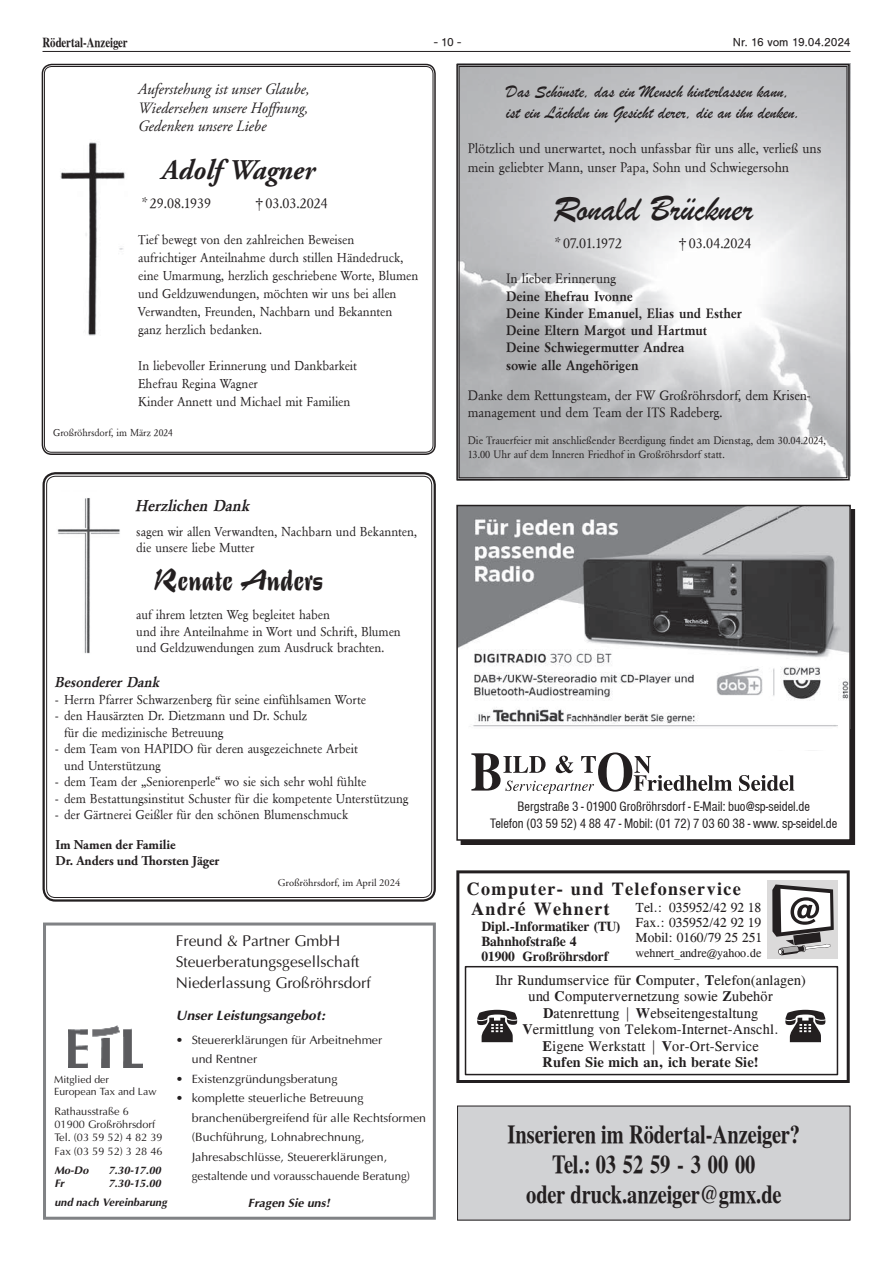
<style>
.page{position:relative;width:893px;height:1263px;background:#fff}
.page>*{position:absolute;margin:0;border:0;box-sizing:border-box;transform-origin:0 0}
.t1{font:37.5px "Brush Script";color:#231f20}
.t2{font:31.5px "Sterling Pro";letter-spacing:.005em;color:#231f20}
.t3{font:italic 700 28.5px "Adobe Garamond Pro";color:#231f20}
.t4{font:25.5px/30px "Roman PS Bold";color:#231f20;text-align:center;scale:.8 1}
.t5{font:18px/21px "Brush Script";color:#231f20}
.t6{font:700 18px/20.1px "CG Times";letter-spacing:.08em;color:#231f20}
.t7{font:italic 600 16.5px "Garamond Std";color:#231f20}
.t8{font:italic 15.75px/18.8px "Adobe Garamond Pro";color:#231f20;text-align:justify}
.t9{font:15.6px/21px "Ottawa";color:#231f20}
.t10{font:15px "Garamond Std";color:#231f20}
.t11{font:italic 600 15px "Garamond Std";color:#231f20}
.t12{font:14.25px/18.8px "Garamond Std";color:#231f20}
.t13{font:14.25px/16.5px "CG Times";letter-spacing:.015em;color:#231f20;text-align:center}
.t14{font:600 14.25px/17.2px "Garamond Std";color:#231f20}
.t15{font:14.1px/17px "Sans Cd";color:#231f20;text-align:center}
.t16{font:13.5px/18px "Garamond Std";color:#231f20}
.t17{font:700 13.5px/15px "CG Times";letter-spacing:-.005em;color:#231f20}
.t18{font:13.5px/15px "CG Times";letter-spacing:-.005em;color:#231f20;text-align:justify}
.t19{font:700 13.5px/16.5px "Adobe Garamond Pro";color:#231f20}
.t20{font:italic 700 13.5px "Ottawa";color:#231f20}
.t21{font:13.5px "Roman PS Bold";color:#231f20;scale:.8 1}
.t22{font:12px/19.5px "Ottawa";color:#231f20}
.t23{font:12px "Sans";letter-spacing:-.005em;color:#231f20}
.t24{font:12px "CG Times";letter-spacing:-.005em;color:#231f20}
.t25{font:italic 700 12px "Ottawa";color:#231f20}
.t26{font:11.25px/14.2px "Garamond Std";color:#231f20}
.t27{font:10.95px/13.2px "Ottawa";color:#231f20}
.t28{font:italic 700 10.95px/19.2px "Ottawa";color:#231f20}
.t29{font:10.5px/12px "Ottawa";color:#231f20}
.t30{font:10.5px "Adobe Garamond Pro";color:#231f20}
.t31{font:10.5px "Garamond Std";color:#231f20}
.s1{font-weight:700}
</style>
<div class="page">
<hr style="left:43px;top:51px;width:807px;height:1px;background:#231f20">
<svg style="left:43px;top:922px;width:393px;height:298px"></svg>
<img style="left:68px;top:1025px;width:75px;height:42px">
<img style="left:459px;top:508px;width:389px;height:219px">
<div style="left:456px;top:505px;width:395px;height:336px;border:2px solid #231f20"></div>
<svg style="left:471px;top:752px;width:324px;height:42px"></svg>
<div style="left:458px;top:1106px;width:392px;height:114px;background:#d1d2d4"></div>
<div style="left:42px;top:64px;width:394px;height:391px;border:2px solid #231f20;border-radius:9px"></div>
<div style="left:44px;top:66px;width:389px;height:386px;border:1px solid #231f20;border-radius:7px"></div>
<img style="left:60px;top:142px;width:65px;height:194px">
<div style="left:43px;top:472px;width:393px;height:430px;border:2px solid #231f20;border-radius:12px"></div>
<img style="left:57px;top:498px;width:63px;height:156px">
<svg style="left:456px;top:63px;width:394px;height:418px;background:#c7c7c9"></svg>
<svg style="left:456px;top:870px;width:394px;height:213px"></svg>
<div style="left:768px;top:880px;width:70px;height:79px;background:#dbdada"></div>
<svg style="left:772px;top:884px;width:62px;height:71px"></svg>
<svg style="left:477px;top:1010px;width:40px;height:32px"></svg>
<svg style="left:785px;top:1010px;width:40px;height:32px"></svg>
<p class="t21" style="left:43px;top:34px;width:108px">Rödertal-Anzeiger</p>
<p class="t23" style="left:434px;top:35px;width:29px">- 10 -</p>
<p class="t23" style="left:733px;top:35px;width:119px">Nr. 16 vom 19.04.2024</p>
<p class="t8" style="left:138px;top:80px;width:173px">Auferstehung ist unser Glaube, Wiedersehen unsere Hoffnung, Gedenken unsere Liebe</p>
<h3 class="t3" style="left:162px;top:154px;width:155px">Adolf Wagner</h3>
<p class="t10" style="left:142px;top:194px;width:71px">* 29.08.1939</p>
<p class="t10" style="left:255px;top:194px;width:74px">†03.03.2024</p>
<p class="t16" style="left:138px;top:230px;width:282px">Tief bewegt von den zahlreichen Beweisen<br>aufrichtiger Anteilnahme durch stillen Händedruck, eine Umarmung, herzlich geschriebene Worte, Blumen und Geldzuwendungen, möchten wir uns bei allen Verwandten, Freunden, Nachbarn und Bekannten ganz herzlich bedanken.</p>
<p class="t16" style="left:138px;top:356px;width:220px">In liebevoller Erinnerung und Dankbarkeit<br>Ehefrau Regina Wagner<br>Kinder Annett und Michael mit Familien</p>
<p class="t31" style="left:53px;top:427px;width:121px">Großröhrsdorf, im März 2024</p>
<p class="t7" style="left:136px;top:495px;width:115px">Herzlichen Dank</p>
<p class="t16" style="left:136px;top:523px;width:282px;line-height:16.5px">sagen wir allen Verwandten, Nachbarn und Bekannten, die unsere liebe Mutter</p>
<h2 class="t2" style="left:154px;top:562px;width:171px">Renate Anders</h2>
<p class="t16" style="left:136px;top:606px;width:266px;line-height:16.5px">auf ihrem letzten Weg begleitet haben<br>und ihre Anteilnahme in Wort und Schrift, Blumen und Geldzuwendungen zum Ausdruck brachten.</p>
<p class="t11" style="left:56px;top:674px;width:106px">Besonderer Dank</p>
<p class="t16" style="left:56px;top:690px;width:312px">- Herrn Pfarrer Schwarzenberg für seine einfühlsamen Worte</p>
<p class="t16" style="left:64px;top:707px;width:245px;line-height:16.5px;text-indent:-8px">- den Hausärzten Dr. Dietzmann und Dr. Schulz für die medizinische Betreuung</p>
<p class="t16" style="left:64px;top:740px;width:295px;line-height:16.5px;text-indent:-8px">- dem Team von HAPIDO für deren ausgezeichnete Arbeit und Unterstützung</p>
<p class="t16" style="left:56px;top:773px;width:312px">- dem Team der „Seniorenperle“ wo sie sich sehr wohl fühlte</p>
<p class="t16" style="left:56px;top:789px;width:355px">- dem Bestattungsinstitut Schuster für die kompetente Unterstützung</p>
<p class="t16" style="left:56px;top:806px;width:294px">- der Gärtnerei Geißler für den schönen Blumenschmuck</p>
<p class="t19" style="left:56px;top:836px;width:165px">Im Namen der Familie<br>Dr. Anders und Thorsten Jäger</p>
<p class="t30" style="left:278px;top:876px;width:124px">Großröhrsdorf, im April 2024</p>
<p class="t29" style="left:54px;top:1073px;width:104px">Mitglied der<br>European Tax and Law</p>
<p class="t27" style="left:54px;top:1105px;width:110px">Rathausstraße 6<br>01900 Großröhrsdorf<br>Tel. (03 59 52) 4 82 39<br>Fax (03 59 52) 3 28 46</p>
<p class="t28" style="left:54px;top:1160px;width:36px">Mo-Do</p>
<p class="t28" style="left:108px;top:1160px;width:54px">7.30-17.00</p>
<p class="t28" style="left:54px;top:1173px;width:11px">Fr</p>
<p class="t28" style="left:54px;top:1173px;width:114px;text-indent:54px">7.30-15.00 und nach Vereinbarung</p>
<p class="t9" style="left:176px;top:931px;width:196px">Freund &amp; Partner GmbH<br>Steuerberatungsgesellschaft<br>Niederlassung Großröhrsdorf</p>
<p class="t20" style="left:176px;top:1006px;width:150px">Unser Leistungsangebot:</p>
<p class="t22" style="left:192px;top:1030px;width:192px;text-indent:-16px">• Steuererklärungen für Arbeitnehmer und Rentner</p>
<p class="t22" style="left:176px;top:1069px;width:163px">• Existenzgründungsberatung</p>
<p class="t22" style="left:192px;top:1088px;width:236px;text-indent:-16px">• komplette steuerliche Betreuung branchenübergreifend für alle Rechtsformen (Buchführung, Lohnabrechnung, Jahresabschlüsse, Steuererklärungen, gestaltende und vorausschauende Beratung)</p>
<p class="t25" style="left:248px;top:1195px;width:83px">Fragen Sie uns!</p>
<h3 class="t5" style="left:506px;top:81px;width:296px">Das Schönste, das ein Mensch hinterlassen kann, ist ein Lächeln im Gesicht derer, die an ihn denken.</h3>
<p class="t12" style="left:468px;top:139px;width:355px">Plötzlich und unerwartet, noch unfassbar für uns alle, verließ uns mein geliebter Mann, unser Papa, Sohn und Schwiegersohn</p>
<h1 class="t1" style="left:553px;top:183px;width:202px">Ronald Brückner</h1>
<p class="t10" style="left:555px;top:234px;width:69px">* 07.01.1972</p>
<p class="t10" style="left:679px;top:234px;width:74px">†03.04.2024</p>
<p class="t12" style="left:506px;top:269px;width:112px">In lieber Erinnerung</p>
<p class="t14" style="left:506px;top:287px;width:237px">Deine Ehefrau Ivonne<br>Deine Kinder Emanuel, Elias und Esther<br>Deine Eltern Margot und Hartmut<br>Deine Schwiegermutter Andrea<br>sowie alle Angehörigen</p>
<p class="t12" style="left:468px;top:386px;width:344px;line-height:17.2px">Danke dem Rettungsteam, der FW Großröhrsdorf, dem Krisen&shy;management und dem Team der ITS Radeberg.</p>
<p class="t26" style="left:468px;top:433px;width:359px">Die Trauerfeier mit anschließender Beerdigung findet am Dienstag, dem 30.04.2024,<br>13.00 Uhr auf dem Inneren Friedhof in Großröhrsdorf statt.</p>
<p class="t15" style="left:490px;top:798px;width:349px">Bergstraße 3 - 01900 Großröhrsdorf - E-Mail: buo@sp-seidel.de<br>Telefon (03 59 52) 4 88 47 - Mobil: (01 72) 7 03 60 38 - www. sp-seidel.de</p>
<h3 class="t6" style="left:467px;top:879px;width:275px">Computer- und Telefonservice<br>André Wehnert</h3>
<p class="t17" style="left:481px;top:919px;width:141px">Dipl.-Informatiker (TU)<br>Bahnhofstraße 4<br>01900 Großröhrsdorf</p>
<p class="t18" style="left:636px;top:900px;width:128px">Tel.: 035952/42 92 18<br>Fax.: 035952/42 92 19<br>Mobil: 0160/79 25 251</p>
<p class="t24" style="left:636px;top:946px;width:127px">wehnert_andre@yahoo.de</p>
<p class="t13" style="left:495px;top:972px;width:312px">Ihr Rundumservice für <span class="s1">C</span>omputer, <span class="s1">T</span>elefon(anlagen) und <span class="s1">C</span>omputervernetzung sowie <span class="s1">Z</span>ubehör <span class="s1">D</span>atenrettung | <span class="s1">W</span>ebseitengestaltung<br><span class="s1">V</span>ermittlung von Telekom-Internet-Anschl.<br><span class="s1">E</span>igene Werkstatt | <span class="s1">V</span>or-Ort-Service<br><span class="s1">Rufen Sie mich an, ich berate Sie!</span></p>
<h3 class="t4" style="left:507px;top:1119px;width:367px">Inserieren im Rödertal-Anzeiger?<br>Tel.: 03 52 59 - 3 00 00<br>oder druck.anzeiger@gmx.de</h3>
</div>
